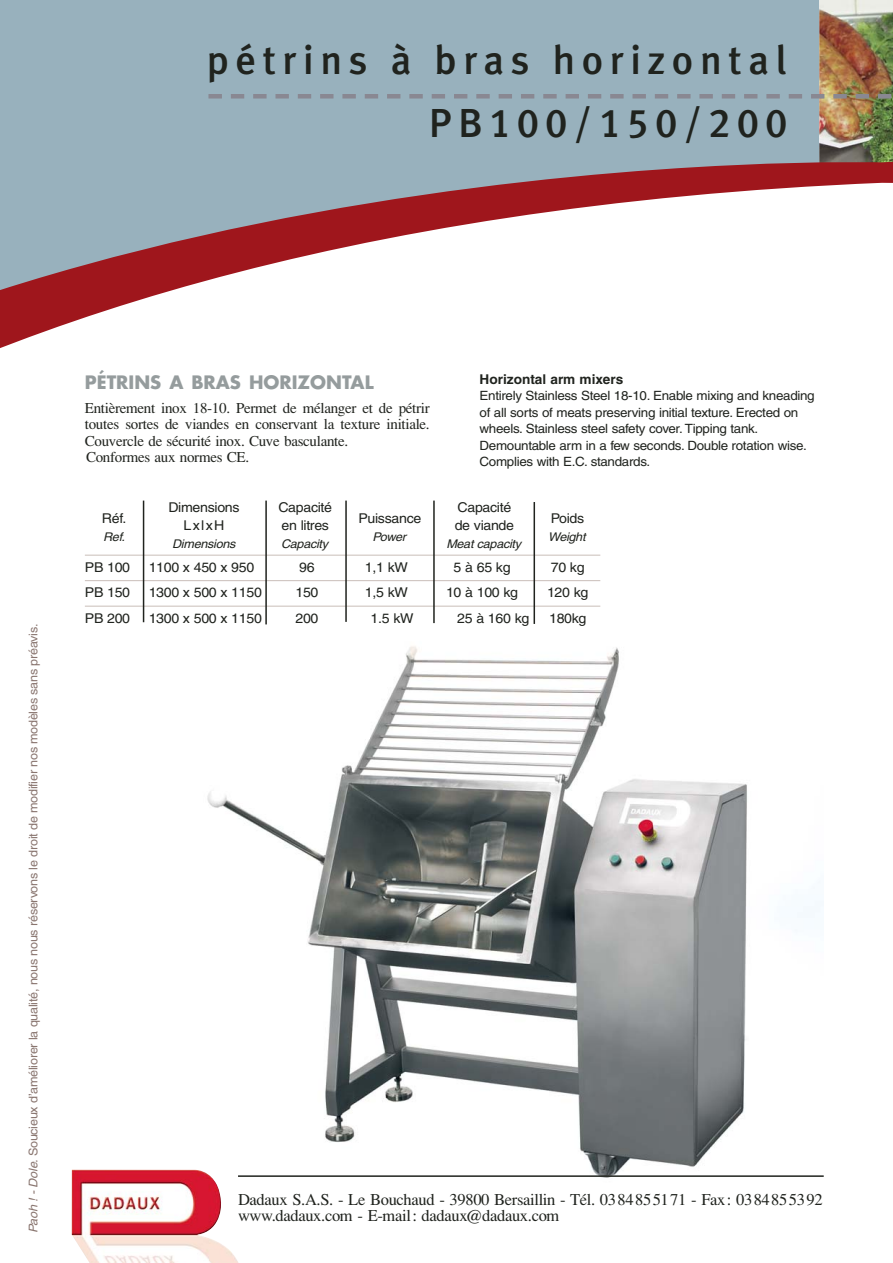
<style>
.page{position:relative;width:893px;height:1263px;background:#fff}
.page>*{position:absolute;margin:0;border:0;box-sizing:border-box;transform-origin:0 0}
.t1{font:500 40.5px "Meta Plus";letter-spacing:.165em;color:#20231e}
.t2{font:40.5px "Meta Plus Medium Caps";letter-spacing:.16em;color:#20231e}
.t3{font:700 18px "Futura";color:#959c9d}
.t4{font:16.5px/16.5px "Times";letter-spacing:-.02em;color:#20231e}
.t5{font:15px/16.4px "Times";letter-spacing:-.02em;color:#20231e}
.t6{font:13.5px/18px "Helvetica";letter-spacing:-.02em;color:#20231e;scale:1.05 1}
.t7{font:700 13.5px "Helvetica";color:#20231e}
.t8{font:12.75px/16.5px "Helvetica";letter-spacing:-.02em;color:#20231e;scale:1.05 1}
.t9{font:12px "Helvetica";letter-spacing:-.02em;color:#89756f;scale:1.05 1}
.t10{font:italic 12px "Helvetica";color:#20231e;scale:1.05 1}
.s1{font-style:italic}
</style>
<div class="page">
<img style="left:192px;top:595px;width:631px;height:583px">
<div style="left:0;top:0;width:222px;height:128px;background:#98b1bd"></div>
<svg style="left:0;top:128px;width:892px;height:220px"></svg>
<div style="left:38px;top:1142px;width:222px;height:121px;background:#fff"></div>
<img style="left:72px;top:1170px;width:167px;height:93px">
<hr style="left:238px;top:1175px;width:585px;height:2px;background:#20231e">
<svg style="left:222px;top:0;width:671px;height:177px"></svg>
<div style="left:208px;top:94px;width:14px;height:5px;background:#898892"></div>
<hr style="left:85px;top:555px;width:515px;height:1px;background:#c9beb9">
<hr style="left:85px;top:580px;width:515px;height:1px;background:#c9beb9">
<hr style="left:85px;top:606px;width:515px;height:1px;background:#c9beb9">
<hr style="left:143px;top:501px;width:1px;height:121px;background:#20231e">
<hr style="left:265px;top:501px;width:2px;height:123px;background:#20231e">
<hr style="left:345px;top:501px;width:2px;height:121px;background:#20231e">
<hr style="left:433px;top:501px;width:1px;height:122px;background:#20231e">
<hr style="left:533px;top:502px;width:2px;height:122px;background:#20231e">
<h1 class="t1" style="left:207px;top:43px;width:581px">pétrins à bras horizontal</h1>
<h1 class="t2" style="left:428px;top:99px;width:360px">PB100/150/200</h1>
<p class="t9" style="left:29px;top:1233px;width:582px;rotate:-90deg"><span class="s1">Paoh ! - Dole.</span>Soucieux d’améliorer la qualité, nous nous réservons le droit de modifier nos modèles sans préavis.</p>
<h2 class="t3" style="left:85px;top:374px;width:290px">PÉTRINS A BRAS HORIZONTAL</h2>
<p class="t5" style="left:85px;top:401px;width:346px">Entièrement inox 18-10. Permet de mélanger et de pétrir toutes sortes de viandes en conservant la texture initiale.<br>Couvercle de sécurité inox. Cuve basculante.<br>Conformes aux normes CE.</p>
<p class="t6" style="left:102px;top:510px;width:25px">Réf.</p>
<p class="t10" style="left:103px;top:532px;width:25px">Ref.</p>
<p class="t6" style="left:168px;top:500px;width:69px;text-align:center">Dimensions<br>LxlxH</p>
<p class="t10" style="left:172px;top:539px;width:64px">Dimensions</p>
<p class="t6" style="left:278px;top:499px;width:53px">Capacité en litres</p>
<p class="t10" style="left:281px;top:539px;width:49px">Capacity</p>
<p class="t6" style="left:358px;top:510px;width:61px">Puissance</p>
<p class="t10" style="left:372px;top:532px;width:36px">Power</p>
<p class="t7" style="left:479px;top:374px;width:145px">Horizontal arm mixers</p>
<p class="t8" style="left:479px;top:389px;width:321px">Entirely Stainless Steel 18-10. Enable mixing and kneading of all sorts of meats preserving initial texture. Erected on wheels. Stainless steel safety cover. Tipping tank.<br>Demountable arm in a few seconds. Double rotation wise.<br>Complies with E.C. standards.</p>
<p class="t6" style="left:455px;top:499px;width:58px">Capacité de viande</p>
<p class="t10" style="left:446px;top:539px;width:75px">Meat capacity</p>
<p class="t6" style="left:550px;top:510px;width:33px">Poids</p>
<p class="t10" style="left:548px;top:532px;width:40px">Weight</p>
<p class="t6" style="left:85px;top:559px;width:45px">PB 100</p>
<p class="t6" style="left:149px;top:559px;width:102px">1100 x 450 x 950</p>
<p class="t6" style="left:299px;top:559px;width:16px">96</p>
<p class="t6" style="left:365px;top:559px;width:42px">1,1 kW</p>
<p class="t6" style="left:453px;top:559px;width:56px">5 à 65 kg</p>
<p class="t6" style="left:550px;top:559px;width:34px">70 kg</p>
<p class="t6" style="left:85px;top:585px;width:45px">PB 150</p>
<p class="t6" style="left:149px;top:585px;width:109px">1300 x 500 x 1150</p>
<p class="t6" style="left:295px;top:585px;width:23px">150</p>
<p class="t6" style="left:365px;top:585px;width:42px">1,5 kW</p>
<p class="t6" style="left:446px;top:585px;width:70px">10 à 100 kg</p>
<p class="t6" style="left:547px;top:585px;width:41px">120 kg</p>
<p class="t6" style="left:85px;top:610px;width:45px">PB 200</p>
<p class="t6" style="left:149px;top:610px;width:109px">1300 x 500 x 1150</p>
<p class="t6" style="left:295px;top:610px;width:23px">200</p>
<p class="t6" style="left:370px;top:610px;width:42px">1.5 kW</p>
<p class="t6" style="left:457px;top:610px;width:70px">25 à 160 kg</p>
<p class="t6" style="left:549px;top:610px;width:37px">180kg</p>
<p class="t4" style="left:238px;top:1193px;width:586px">Dadaux S.A.S. - Le Bouchaud - 39800 Bersaillin - Tél. 0384855171 - Fax: 0384855392 www.dadaux.com - E-mail: dadaux@dadaux.com</p>
</div>
